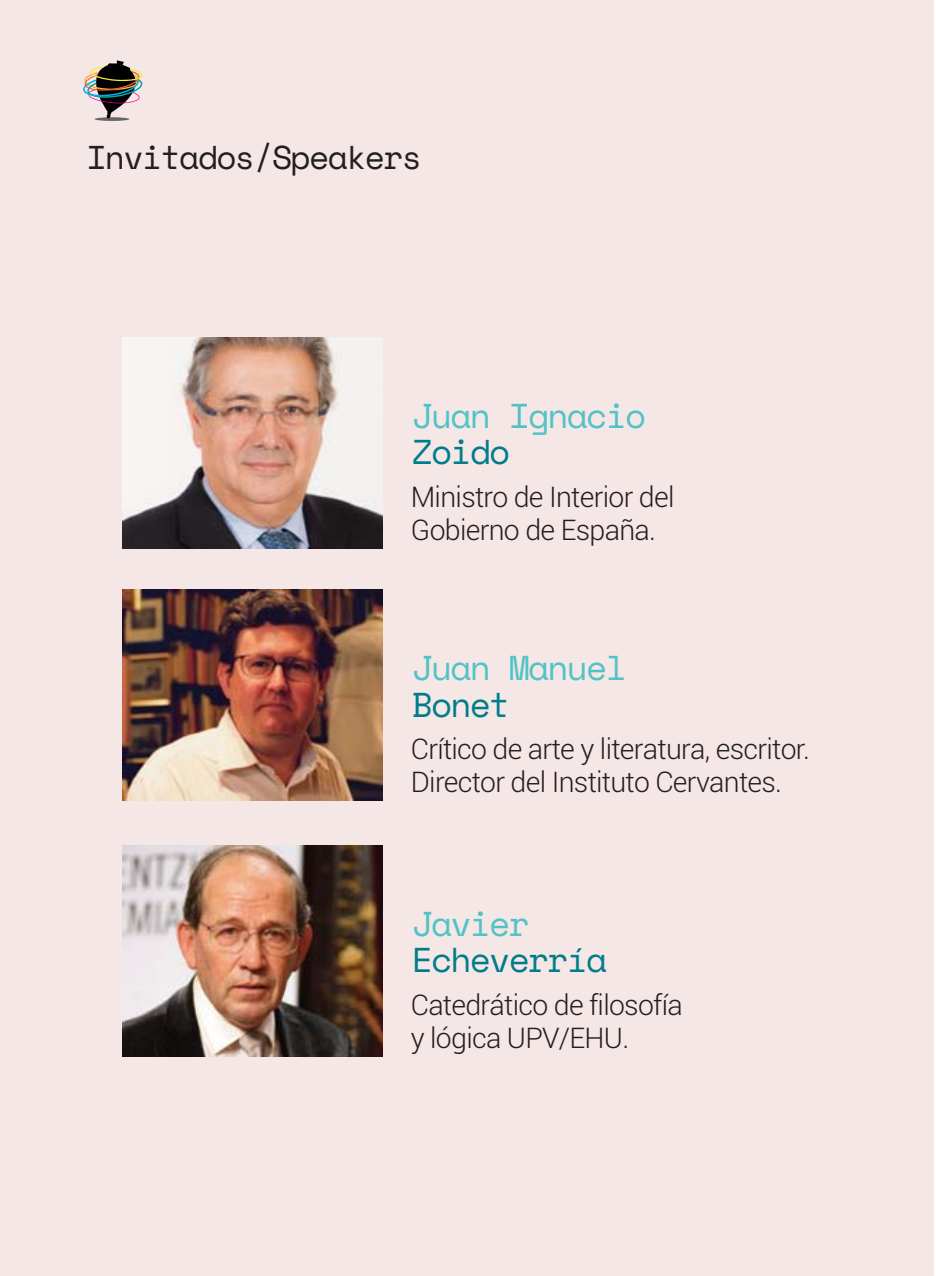
<style>
.page{position:relative;width:936px;height:1276px;background:#fff}
.page>*{position:absolute;margin:0;border:0;box-sizing:border-box;transform-origin:0 0}
.t1{font:34.5px "Space Mono";letter-spacing:-.05em;color:#51c3c6}
.t2{font:34.5px "Space Mono";letter-spacing:-.05em;color:#007c8a}
.t3{font:33px "Space Mono";letter-spacing:-.05em;color:#231f20}
.t4{font:300 28.5px/33px "Roboto";letter-spacing:-.025em;color:#231f20}
</style>
<div class="page">
<div style="left:0;top:0;width:933px;height:1276px;background:#f4e7e6"></div>
<img style="left:123px;top:589px;width:259px;height:211px">
<svg style="left:95px;top:117px;width:34px;height:4px"></svg>
<svg style="left:83px;top:60px;width:60px;height:59px;background:#928c86"></svg>
<img style="left:123px;top:337px;width:259px;height:211px">
<img style="left:123px;top:845px;width:259px;height:211px">
<p class="t3" style="left:86px;top:145px;width:337px">Invitados/Speakers</p>
<p class="t1" style="left:411px;top:404px;width:236px">Juan Ignacio</p>
<p class="t2" style="left:411px;top:440px;width:100px">Zoido</p>
<p class="t4" style="left:411px;top:482px;width:265px">Ministro de Interior del<br>Gobierno de España.</p>
<p class="t1" style="left:411px;top:656px;width:217px">Juan Manuel</p>
<p class="t2" style="left:411px;top:692px;width:100px">Bonet</p>
<p class="t4" style="left:411px;top:734px;width:401px">Crítico de arte y literatura, escritor.<br>Director del Instituto Cervantes.</p>
<p class="t1" style="left:411px;top:912px;width:120px">Javier</p>
<p class="t2" style="left:411px;top:948px;width:197px">Echeverría</p>
<p class="t4" style="left:411px;top:990px;width:273px">Catedrático de filosofía y lógica UPV/EHU.</p>
</div>
